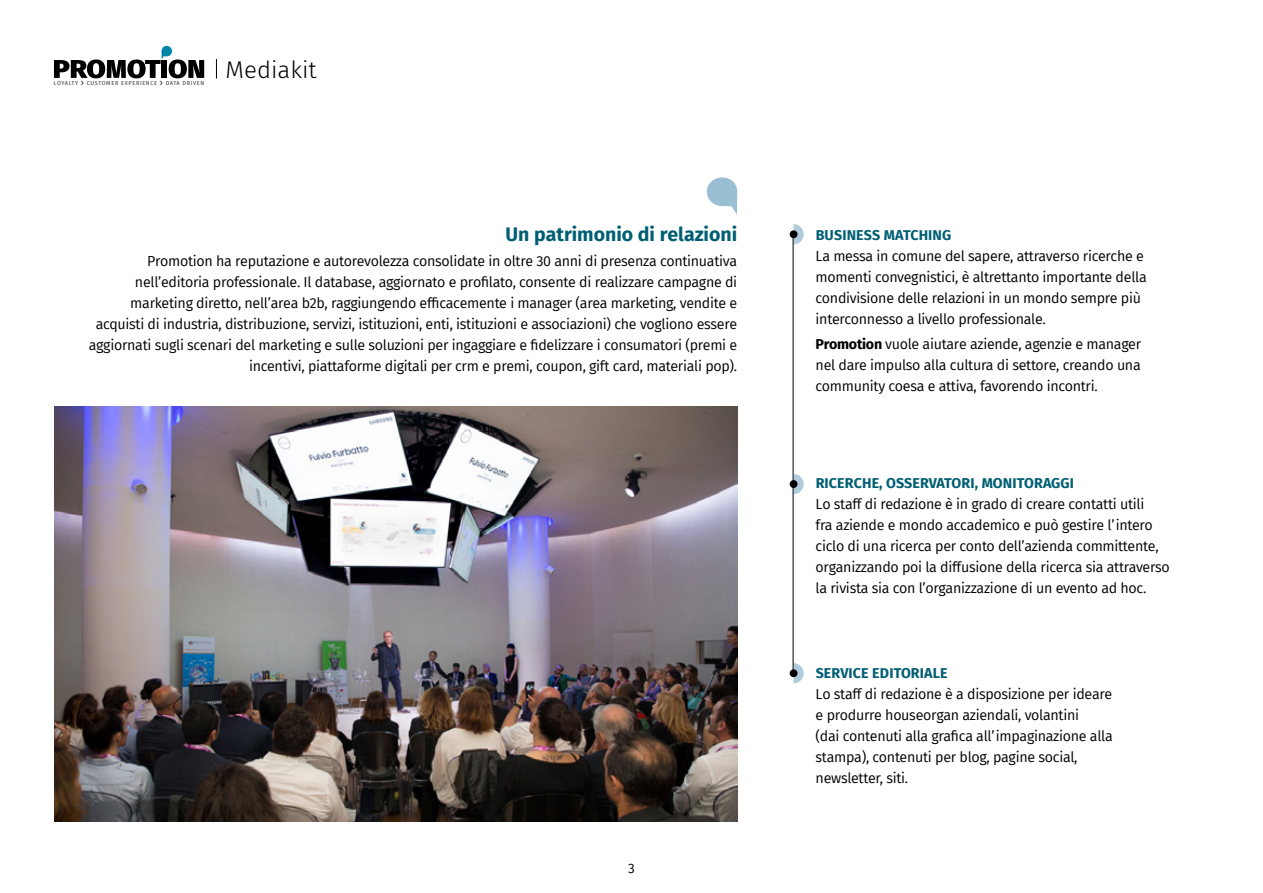
<style>
.page{position:relative;width:1263px;height:893px;background:#fff}
.page>*{position:absolute;margin:0;border:0;box-sizing:border-box;transform-origin:0 0}
.t1{font:300 24px "Fira Sans";color:#000}
.t2{font:700 19.5px "Fira Sans";color:#005e73}
.t3{font:14.25px/21px "Fira Sans";letter-spacing:-.02em;color:#000}
.t4{font:700 14.25px "Fira Sans";letter-spacing:.01em;color:#005e73}
.t5{font:13.5px "Fira Sans";color:#000}
.t6{font:5.7px "Fira Sans";letter-spacing:.11em;color:#373a3b}
.t7{font:5.7px "Fira Sans";letter-spacing:.08em;color:#373a3b}
.s1{font-weight:700}
</style>
<div class="page">
<svg style="left:707px;top:177px;width:30px;height:38px"></svg>
<svg style="left:794px;top:224px;width:10px;height:20px"></svg>
<div style="left:790px;top:230px;width:7px;height:8px;background:#000;border-radius:50%"></div>
<svg style="left:794px;top:474px;width:10px;height:20px"></svg>
<div style="left:790px;top:480px;width:7px;height:8px;background:#000;border-radius:50%"></div>
<svg style="left:794px;top:663px;width:10px;height:20px"></svg>
<div style="left:790px;top:669px;width:7px;height:8px;background:#000;border-radius:50%"></div>
<hr style="left:793px;top:234px;width:1px;height:439px;background:#000">
<img style="left:55px;top:406px;width:682px;height:416px">
<svg style="left:216px;top:59px;width:1px;height:20px"></svg>
<svg style="left:54px;top:46px;width:150px;height:33px"></svg>
<p class="t7" style="left:54px;top:79px;width:26px">LOYALTY</p>
<p class="t6" style="left:87px;top:79px;width:72px">CUSTOMER EXPERIENCE</p>
<p class="t6" style="left:166px;top:79px;width:40px">DATA DRIVEN</p>
<h1 class="t1" style="left:226px;top:52px;width:93px">Mediakit</h1>
<h2 class="t2" style="left:506px;top:217px;width:233px">Un patrimonio di relazioni</h2>
<p class="t3" style="left:89px;top:250px;width:650px;text-align:right">Promotion ha reputazione e autorevolezza consolidate in oltre 30 anni di presenza continuativa nell’editoria professionale. Il database, aggiornato e profilato, consente di realizzare campagne di marketing diretto, nell’area b2b, raggiungendo efficacemente i manager (area marketing, vendite e acquisti di industria, distribuzione, servizi, istituzioni, enti, istituzioni e associazioni) che vogliono essere aggiornati sugli scenari del marketing e sulle soluzioni per ingaggiare e fidelizzare i consumatori (premi e incentivi, piattaforme digitali per crm e premi, coupon, gift card, materiali pop).</p>
<p class="t5" style="left:628px;top:858px;width:8px">3</p>
<p class="t4" style="left:816px;top:223px;width:137px">BUSINESS MATCHING</p>
<p class="t3" style="left:816px;top:245px;width:333px">La messa in comune del sapere, attraverso ricerche e momenti convegnistici, è altrettanto importante della condivisione delle relazioni in un mondo sempre più interconnesso a livello professionale.</p>
<p class="t3" style="left:816px;top:333px;width:327px;text-align:justify"><span class="s1">Promotion</span> vuole aiutare aziende, agenzie e manager nel dare impulso alla cultura di settore, creando una community coesa e attiva, favorendo incontri.</p>
<p class="t4" style="left:816px;top:471px;width:260px">RICERCHE, OSSERVATORI, MONITORAGGI</p>
<p class="t3" style="left:816px;top:494px;width:356px">Lo staff di redazione è in grado di creare contatti utili<br>fra aziende e mondo accademico e può gestire l’intero ciclo di una ricerca per conto dell’azienda committente, organizzando poi la diffusione della ricerca sia attraverso la rivista sia con l’organizzazione di un evento ad hoc.</p>
<p class="t4" style="left:816px;top:661px;width:134px">SERVICE EDITORIALE</p>
<p class="t3" style="left:816px;top:683px;width:299px">Lo staff di redazione è a disposizione per ideare e produrre houseorgan aziendali, volantini<br>(dai contenuti alla grafica all’impaginazione alla stampa), contenuti per blog, pagine social, newsletter, siti.</p>
</div>
